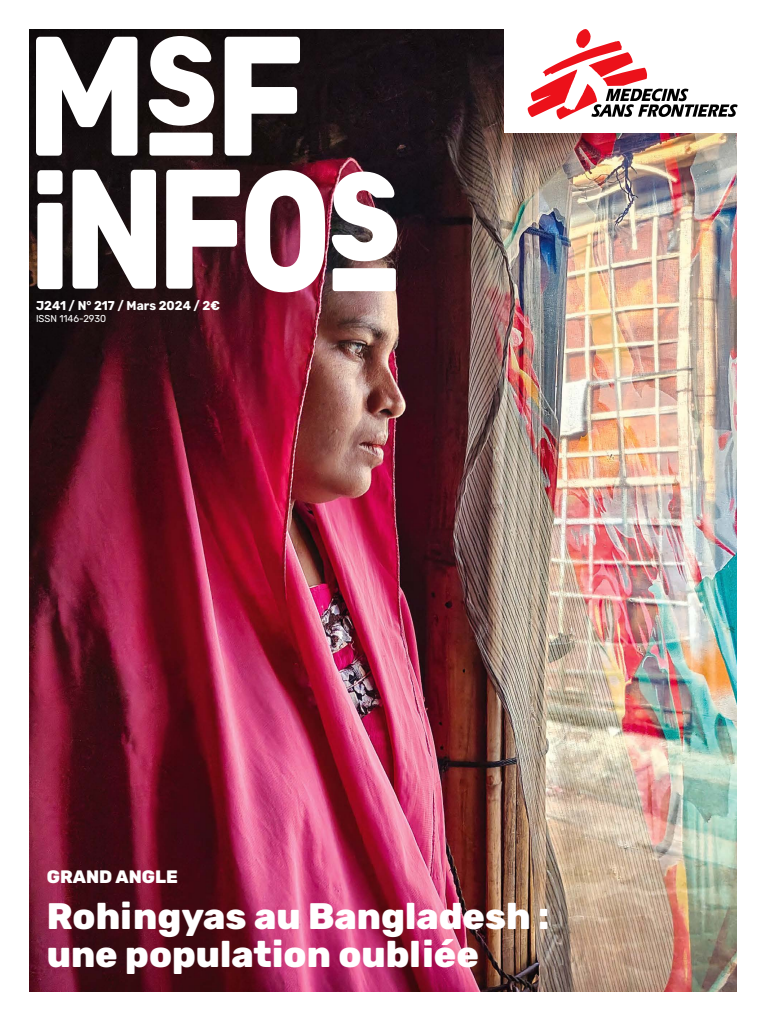
<style>
.page{position:relative;width:766px;height:1021px;background:#fff}
.page>*{position:absolute;margin:0;border:0;box-sizing:border-box;transform-origin:0 0}
.t1{font:800 36.9px/38.2px "Rubik";color:#fff}
.t2{font:800 18px "Rubik";color:#fff}
.t3{font:700 12.8px "Rubik";color:#fff;scale:.95 1}
.t4{font:10px "Rubik";color:#fff;scale:.95 1}
</style>
<div class="page">
<img style="left:29px;top:29px;width:708px;height:963px">
<svg style="left:332px;top:172px;width:65px;height:89px"></svg>
<div style="left:332px;top:268px;width:64px;height:23px;background:#fff;border-radius:3px"></div>
<svg style="left:37px;top:170px;width:26px;height:119px"></svg>
<svg style="left:72px;top:170px;width:253px;height:122px"></svg>
<svg style="left:36px;top:37px;width:264px;height:119px"></svg>
<svg style="left:149px;top:36px;width:65px;height:90px"></svg>
<div style="left:505px;top:0;width:260px;height:132px;background:#fff"></div>
<svg style="left:527px;top:29px;width:210px;height:90px"></svg>
<p class="t3" style="left:36px;top:298px;width:195px">J241 / N° 217 / Mars 2024 / 2€</p>
<p class="t4" style="left:36px;top:313px;width:75px">ISSN 1146-2930</p>
<p class="t2" style="left:47px;top:867px;width:132px">GRAND ANGLE</p>
<p class="t1" style="left:47px;top:897px;width:504px">Rohingyas au Bangladesh : une population oubliée</p>
</div>
